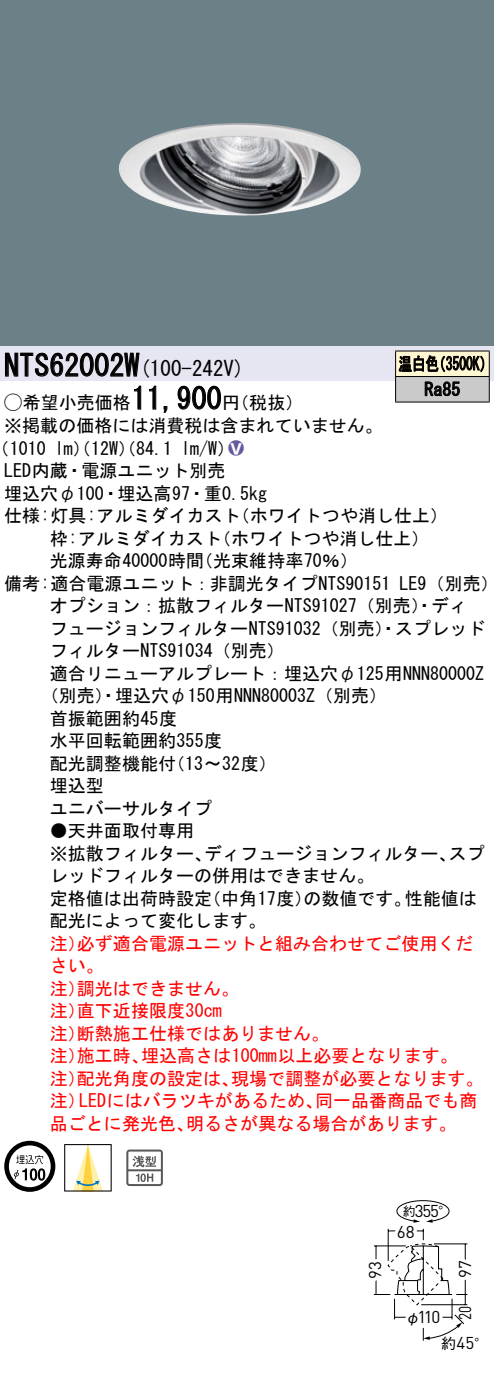
<style>
.page{position:relative;width:494px;height:1373px;background:#fff}
.page>*{position:absolute;margin:0;border:0;box-sizing:border-box;transform-origin:0 0}
.t1{font:30px "MS Gothic";color:#000}
.t2{font:21px "MS Gothic";color:#000}
.t3{font:18px/22.5px "MS Gothic";color:#000}
.t4{font:18px/22.5px "MS Gothic";color:#f00}
.t5{font:18px/25.5px "MS Gothic";color:#000;scale:.75 1}
.t6{font:18px "Ford Classification 1";color:#635aa0}
.t7{font:17.1px "DINOT";letter-spacing:-.02em;color:#000}
.t8{font:17.1px "DINOT";letter-spacing:-.02em;color:#000;scale:.8 1}
.t9{font:15px "Gothic BBB Pro Medium 90 pv RKSJ H";color:#000}
.t10{font:12.6px "Gothic BBB Pro Medium 90 pv RKSJ H";color:#000}
.s1{font-size:30px}
.s2{font-family:"Ford Classification 1"}
.s3{color:#fff}
.s4{font-family:"Gothic BBB Pro Medium 90 pv RKSJ H";font-size:15px}
</style>
<div class="page">
<div style="left:0;top:0;width:493px;height:346px;background:#6c8087"></div>
<img style="left:118px;top:123px;width:243px;height:93px">
<div style="left:0;top:346px;width:493px;height:34px;background:#e6e5f2"></div>
<svg style="left:5px;top:352px;width:135px;height:25px"></svg>
<svg style="left:134px;top:385px;width:7px;height:25px"></svg>
<svg style="left:149px;top:385px;width:7px;height:25px"></svg>
<svg style="left:163px;top:406px;width:5px;height:7px"></svg>
<svg style="left:177px;top:385px;width:44px;height:25px"></svg>
<svg style="left:4px;top:1140px;width:51px;height:51px"></svg>
<svg style="left:38px;top:1168px;width:7px;height:12px"></svg>
<svg style="left:64px;top:1144px;width:48px;height:47px"></svg>
<svg style="left:126px;top:1149px;width:37px;height:37px"></svg>
<hr style="left:395px;top:350px;width:94px;height:1px;background:#000">
<hr style="left:395px;top:401px;width:94px;height:1px;background:#000">
<svg style="left:394px;top:351px;width:95px;height:50px;background:#aba89c"></svg>
<svg style="left:373px;top:1200px;width:95px;height:141px"></svg>
<h1 class="t1" style="left:4px;top:350px;width:122px">NTS62002</h1>
<p class="t2" style="left:124px;top:358px;width:121px">(<span class="s1">W</span> 100-242 (V</p>
<p class="t5" style="left:424px;top:351px;width:49px;text-indent:-26px">温白色<br>Ra85</p>
<p class="t5" style="left:432px;top:351px;width:82px">（3500 (K</p>
<h1 class="t1" style="left:131px;top:383px;width:91px">11,900</h1>
<p class="t3" style="left:4px;top:391px;width:379px"><span class="s2">A</span>希望小売価格<br>※掲載の価格には消費税は含まれていません。</p>
<p class="t6" style="left:228px;top:438px;width:17px">2<span class="s3">8</span></p>
<p class="t3" style="left:222px;top:391px;width:82px">（円税抜(</p>
<p class="t3" style="left:181px;top:437px;width:55px">l m (W/</p>
<p class="t3" style="left:-8px;top:437px;width:56px">（1010</p>
<p class="t3" style="left:4px;top:459px;width:223px">LED内蔵・電源ユニット別売</p>
<p class="t3" style="left:4px;top:482px;width:264px">埋込穴φ100・埋込高97・重0.5kg</p>
<p class="t3" style="left:231px;top:504px;width:218px">（ホワイトつや消し仕上(</p>
<p class="t3" style="left:55px;top:437px;width:119px">lm）（12 ）（W 84.1</p>
<p class="t3" style="left:213px;top:504px;width:217px;text-indent:-209px">仕様:灯具:アルミダイカスト<br>（ホワイトつや消し仕上(</p>
<p class="t3" style="left:195px;top:527px;width:164px;text-indent:-145px">枠:アルミダイカスト<br>（光束維持率70％(</p>
<p class="t3" style="left:50px;top:549px;width:156px">光源寿命40000時間</p>
<p class="t3" style="left:4px;top:572px;width:387px">備考:適合電源ユニット：非調光タイプNTS90151</p>
<p class="t3" style="left:50px;top:594px;width:418px">オプション：拡散フィルターNTS91027（別売）・ディ</p>
<p class="t3" style="left:50px;top:617px;width:436px">フュージョンフィルターNTS91032（別売）・スプレッド</p>
<p class="t3" style="left:50px;top:639px;width:236px">フィルターNTS91034（別売(</p>
<p class="t3" style="left:50px;top:662px;width:435px">適合リニューアルプレート：埋込穴φ125用NNN80000Z</p>
<p class="t3" style="left:41px;top:684px;width:347px">（別売）・埋込穴φ150用NNN80003 （Z 別売(</p>
<p class="t3" style="left:50px;top:707px;width:129px">首振範囲約45度</p>
<p class="t3" style="left:50px;top:729px;width:174px">水平回転範囲約355度</p>
<p class="t3" style="left:167px;top:752px;width:111px">（13〜32度(</p>
<p class="t3" style="left:399px;top:572px;width:100px">LE （9 別売(</p>
<p class="t3" style="left:50px;top:752px;width:163px">配光調整機能付<br>埋込型<br>ユニバーサルタイプ</p>
<p class="t3" style="left:50px;top:819px;width:145px">●天井面取付専用</p>
<p class="t3" style="left:448px;top:842px;width:37px">スプ</p>
<p class="t3" style="left:204px;top:842px;width:254px">ディフュージョンフィルター、</p>
<p class="t3" style="left:50px;top:842px;width:325px">※拡散フィルター、<br>レッドフィルターの併用はできません。</p>
<p class="t3" style="left:203px;top:887px;width:111px">（中角17度）</p>
<p class="t3" style="left:50px;top:887px;width:217px">定格値は出荷時設定<br>配光によって変化します。</p>
<p class="t4" style="left:77px;top:932px;width:397px">必ず適合電源ユニットと組み合わせてご使用くだ</p>
<p class="t3" style="left:303px;top:887px;width:110px">の数値です。</p>
<p class="t3" style="left:404px;top:887px;width:73px">性能値は</p>
<p class="t4" style="left:50px;top:932px;width:37px">注）</p>
<p class="t4" style="left:50px;top:954px;width:55px">さい。</p>
<p class="t4" style="left:77px;top:977px;width:163px">調光はできません。</p>
<p class="t4" style="left:77px;top:977px;width:146px;text-indent:-27px">注）<br>直下近接限度30cm</p>
<p class="t4" style="left:77px;top:999px;width:253px;text-indent:-27px">注）<br>断熱施工仕様ではありません。</p>
<p class="t4" style="left:50px;top:1022px;width:37px">注）</p>
<p class="t4" style="left:141px;top:1044px;width:318px">埋込高さは100mm以上必要となります。</p>
<p class="t4" style="left:77px;top:1044px;width:73px">施工時、</p>
<p class="t4" style="left:50px;top:1044px;width:37px">注）</p>
<p class="t4" style="left:231px;top:1067px;width:254px">現場で調整が必要となります。</p>
<p class="t4" style="left:77px;top:1067px;width:163px">配光角度の設定は、</p>
<p class="t4" style="left:50px;top:1067px;width:37px">注）</p>
<p class="t4" style="left:79px;top:1089px;width:245px">LEDにはバラツキがあるため、</p>
<p class="t4" style="left:315px;top:1089px;width:163px">同一品番商品でも商</p>
<p class="t4" style="left:50px;top:1089px;width:37px">注）</p>
<p class="t4" style="left:50px;top:1112px;width:145px">品ごとに発光色、</p>
<p class="t4" style="left:186px;top:1112px;width:272px">明るさが異なる場合があります。</p>
<p class="t7" style="left:414px;top:1199px;width:40px">355<span class="s4">°</span></p>
<p class="t10" style="left:402px;top:1201px;width:14px">約</p>
<p class="t7" style="left:396px;top:1220px;width:19px">68</p>
<p class="t7" style="left:363px;top:1279px;width:19px;rotate:-90deg">93</p>
<p class="t7" style="left:453px;top:1278px;width:19px;rotate:-90deg">97</p>
<p class="t7" style="left:417px;top:1305px;width:24px">110</p>
<p class="t9" style="left:405px;top:1305px;width:16px">φ</p>
<p class="t8" style="left:453px;top:1319px;width:19px;rotate:-90deg">20</p>
<p class="t9" style="left:440px;top:1331px;width:16px">約</p>
<p class="t7" style="left:456px;top:1331px;width:35px">45<span class="s4">°</span></p>
</div>
